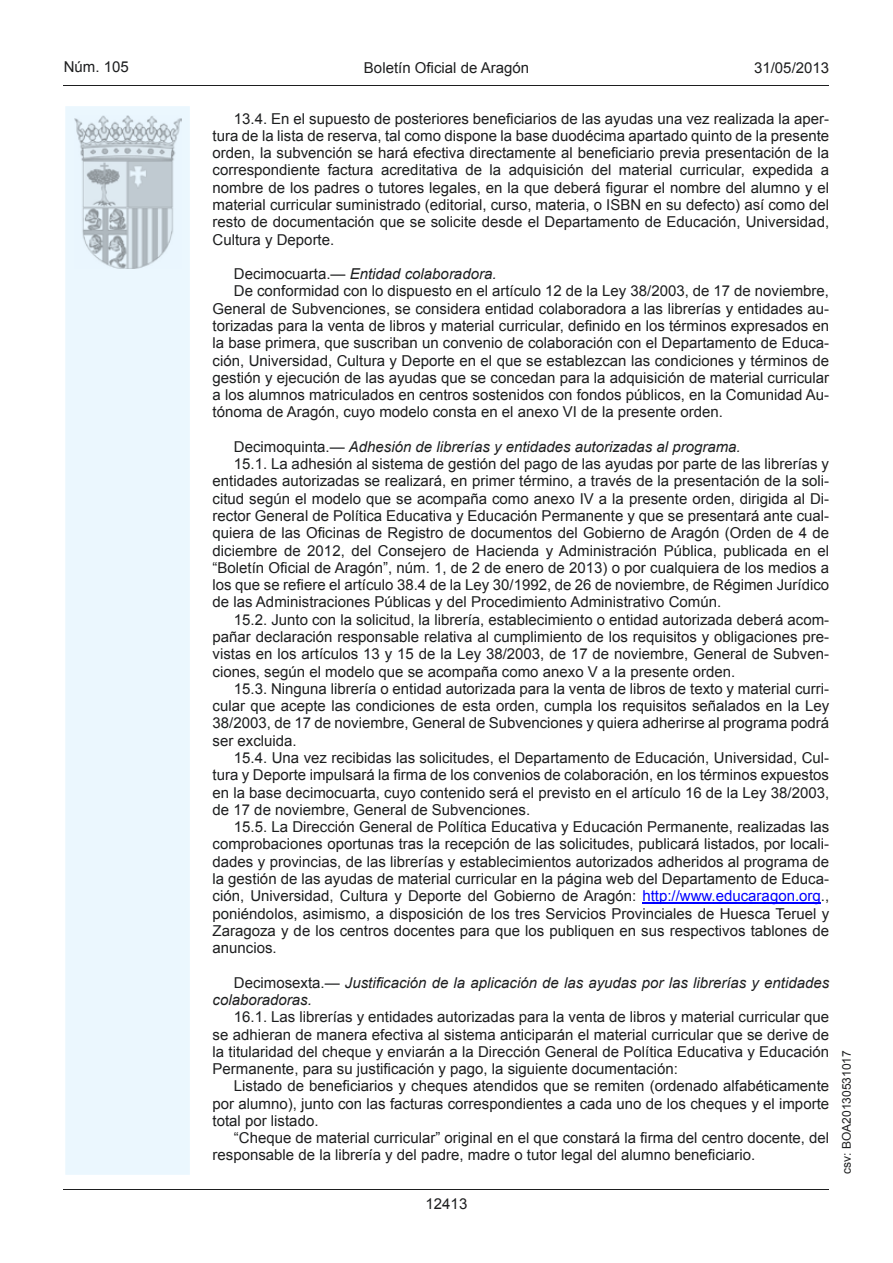
<style>
.page{position:relative;width:893px;height:1263px;background:#fff}
.page>*{position:absolute;margin:0;border:0;box-sizing:border-box;transform-origin:0 0}
.t1{font:15px/17.2px "Arial";color:#1d1e1f;text-align:justify}
.t2{font:italic 15px/17.2px "Arial";color:#1d1e1f}
.t3{font:12px "Arial";color:#1d1e1f}
.s1{font-style:normal}
.s2{color:#00f}
</style>
<div class="page">
<hr style="left:64px;top:85px;width:765px;height:1px;background:#1d1e1f">
<div style="left:65px;top:106px;width:125px;height:1069px;background:#ebf7fe"></div>
<img style="left:75px;top:115px;width:106px;height:153px">
<hr style="left:64px;top:1189px;width:765px;height:1px;background:#1d1e1f">
<hr style="left:642px;top:902px;width:179px;height:1px;background:#00f">
<p class="t1" style="left:64px;top:59px;width:67px">Núm. 105</p>
<p class="t1" style="left:364px;top:59px;width:167px">Boletín Oficial de Aragón</p>
<p class="t1" style="left:754px;top:59px;width:77px">31/05/2013</p>
<p class="t1" style="left:213px;top:110px;width:618px;text-indent:21px">13.4. En el supuesto de posteriores beneficiarios de las ayudas una vez realizada la aper&shy;tura de la lista de reserva, tal como dispone la base duodécima apartado quinto de la presente orden, la subvención se hará efectiva directamente al beneficiario previa presentación de la correspondiente factura acreditativa de la adquisición del material curricular, expedida a nombre de los padres o tutores legales, en la que deberá figurar el nombre del alumno y el material curricular suministrado (editorial, curso, materia, o ISBN en su defecto) así como del resto de documentación que se solicite desde el Departamento de Educación, Universidad, Cultura y Deporte.</p>
<p class="t2" style="left:234px;top:265px;width:264px"><span class="s1">Decimocuarta.—</span> Entidad colaboradora.</p>
<p class="t1" style="left:234px;top:283px;width:597px">De conformidad con lo dispuesto en el artículo 12 de la Ley 38/2003, de 17 de noviembre,</p>
<p class="t1" style="left:213px;top:300px;width:618px">General de Subvenciones, se considera entidad colaboradora a las librerías y entidades au-</p>
<p class="t1" style="left:213px;top:317px;width:618px">torizadas para la venta de libros y material curricular, definido en los términos expresados en</p>
<p class="t1" style="left:213px;top:334px;width:618px">la base primera, que suscriban un convenio de colaboración con el Departamento de Educa-</p>
<p class="t1" style="left:213px;top:352px;width:618px">ción, Universidad, Cultura y Deporte en el que se establezcan las condiciones y términos de</p>
<p class="t1" style="left:213px;top:369px;width:618px">gestión y ejecución de las ayudas que se concedan para la adquisición de material curricular</p>
<p class="t1" style="left:213px;top:386px;width:618px">a los alumnos matriculados en centros sostenidos con fondos públicos, en la Comunidad Au-</p>
<p class="t1" style="left:213px;top:404px;width:512px">tónoma de Aragón, cuyo modelo consta en el anexo VI de la presente orden.</p>
<p class="t2" style="left:234px;top:438px;width:508px"><span class="s1">Decimoquinta.—</span> Adhesión de librerías y entidades autorizadas al programa.</p>
<p class="t1" style="left:234px;top:455px;width:597px">15.1. La adhesión al sistema de gestión del pago de las ayudas por parte de las librerías y</p>
<p class="t1" style="left:213px;top:473px;width:618px">entidades autorizadas se realizará, en primer término, a través de la presentación de la soli-</p>
<p class="t1" style="left:213px;top:490px;width:618px">citud según el modelo que se acompaña como anexo IV a la presente orden, dirigida al Di-</p>
<p class="t1" style="left:213px;top:507px;width:618px">rector General de Política Educativa y Educación Permanente y que se presentará ante cual-</p>
<p class="t1" style="left:213px;top:525px;width:618px">quiera de las Oficinas de Registro de documentos del Gobierno de Aragón (Orden de 4 de</p>
<p class="t1" style="left:213px;top:542px;width:618px">diciembre de 2012, del Consejero de Hacienda y Administración Pública, publicada en el</p>
<p class="t1" style="left:213px;top:559px;width:618px">“Boletín Oficial de Aragón”, núm. 1, de 2 de enero de 2013) o por cualquiera de los medios a</p>
<p class="t1" style="left:213px;top:576px;width:618px">los que se refiere el artículo 38.4 de la Ley 30/1992, de 26 de noviembre, de Régimen Jurídico</p>
<p class="t1" style="left:213px;top:594px;width:510px">de las Administraciones Públicas y del Procedimiento Administrativo Común.</p>
<p class="t1" style="left:234px;top:611px;width:597px">15.2. Junto con la solicitud, la librería, establecimiento o entidad autorizada deberá acom-</p>
<p class="t1" style="left:213px;top:628px;width:618px">pañar declaración responsable relativa al cumplimiento de los requisitos y obligaciones pre-</p>
<p class="t1" style="left:213px;top:645px;width:618px">vistas en los artículos 13 y 15 de la Ley 38/2003, de 17 de noviembre, General de Subven-</p>
<p class="t1" style="left:213px;top:663px;width:524px">ciones, según el modelo que se acompaña como anexo V a la presente orden.</p>
<p class="t1" style="left:234px;top:680px;width:597px">15.3. Ninguna librería o entidad autorizada para la venta de libros de texto y material curri-</p>
<p class="t1" style="left:213px;top:697px;width:618px">cular que acepte las condiciones de esta orden, cumpla los requisitos señalados en la Ley</p>
<p class="t1" style="left:213px;top:715px;width:618px">38/2003, de 17 de noviembre, General de Subvenciones y quiera adherirse al programa podrá</p>
<p class="t1" style="left:213px;top:732px;width:86px">ser excluida.</p>
<p class="t1" style="left:234px;top:749px;width:597px">15.4. Una vez recibidas las solicitudes, el Departamento de Educación, Universidad, Cul-</p>
<p class="t1" style="left:213px;top:766px;width:618px">tura y Deporte impulsará la firma de los convenios de colaboración, en los términos expuestos</p>
<p class="t1" style="left:213px;top:784px;width:618px">en la base decimocuarta, cuyo contenido será el previsto en el artículo 16 de la Ley 38/2003,</p>
<p class="t1" style="left:213px;top:801px;width:319px">de 17 de noviembre, General de Subvenciones.</p>
<p class="t1" style="left:234px;top:818px;width:597px">15.5. La Dirección General de Política Educativa y Educación Permanente, realizadas las</p>
<p class="t1" style="left:213px;top:836px;width:618px">comprobaciones oportunas tras la recepción de las solicitudes, publicará listados, por locali-</p>
<p class="t1" style="left:213px;top:853px;width:618px">dades y provincias, de las librerías y establecimientos autorizados adheridos al programa de</p>
<p class="t1" style="left:213px;top:870px;width:618px">la gestión de las ayudas de material curricular en la página web del Departamento de Educa-</p>
<p class="t1" style="left:213px;top:887px;width:618px">ción, Universidad, Cultura y Deporte del Gobierno de Aragón: <span class="s2">http://www.educaragon.org</span>.,</p>
<p class="t1" style="left:213px;top:905px;width:618px">poniéndolos, asimismo, a disposición de los tres Servicios Provinciales de Huesca Teruel y</p>
<p class="t1" style="left:213px;top:922px;width:618px">Zaragoza y de los centros docentes para que los publiquen en sus respectivos tablones de</p>
<p class="t1" style="left:213px;top:939px;width:66px">anuncios.</p>
<p class="t2" style="left:213px;top:974px;width:618px;text-indent:21px"><span class="s1">Decimosexta.—</span> Justificación de la aplicación de las ayudas por las librerías y entidades colaboradoras.</p>
<p class="t1" style="left:213px;top:1008px;width:618px;text-indent:21px">16.1. Las librerías y entidades autorizadas para la venta de libros y material curricular que se adhieran de manera efectiva al sistema anticiparán el material curricular que se derive de la titularidad del cheque y enviarán a la Dirección General de Política Educativa y Educación Permanente, para su justificación y pago, la siguiente documentación:</p>
<p class="t1" style="left:213px;top:1077px;width:618px;text-indent:21px">Listado de beneficiarios y cheques atendidos que se remiten (ordenado alfabéticamente por alumno), junto con las facturas correspondientes a cada uno de los cheques y el importe total por listado.</p>
<p class="t1" style="left:213px;top:1129px;width:618px;text-indent:21px">“Cheque de material curricular” original en el que constará la firma del centro docente, del responsable de la librería y del padre, madre o tutor legal del alumno beneficiario.</p>
<p class="t1" style="left:426px;top:1195px;width:43px">12413</p>
<p class="t3" style="left:839px;top:1174px;width:125px;rotate:-90deg">csv: BOA20130531017</p>
</div>
